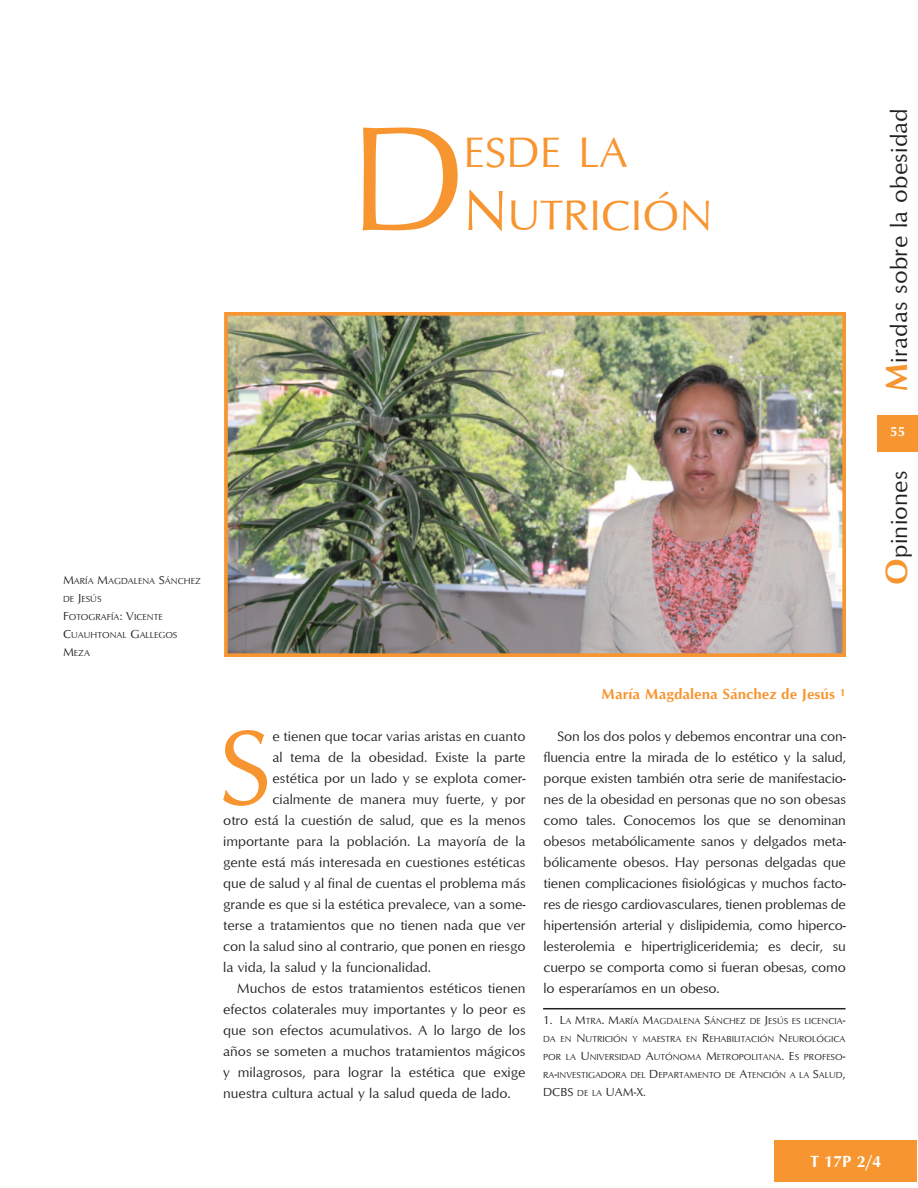
<style>
.page{position:relative;width:918px;height:1188px;background:#fff}
.page>*{position:absolute;margin:0;border:0;box-sizing:border-box;transform-origin:0 0}
.cabeza1_-_CAPITULAR{font:152.55px "Optimum";color:#f79530}
.cuerpoCapitular{font:108.3px "Optimum";color:#f79530}
.cabeza1{font:43.8px "Optimum";color:#f79530}
.t1{font:24px "Optimum";letter-spacing:.01em;color:#231f20}
.t2{font:700 16.5px "Optimum";color:#fff}
.autor{font:700 15px "Optimum";color:#f79530}
.cuerpo_de_texto{font:14.25px/21px "Optimum";letter-spacing:-.005em;color:#231f20;text-align:justify}
.cuerpoCapitular-2{font:14.25px "Optimum";color:#231f20}
.folio{font:700 13.5px "Optimum";color:#fff}
.pie{font:12px "Optimum";color:#231f20}
.pie-2{font:9px/18px "Optimum";color:#231f20;text-align:justify}
.pies_de_foto{font:9px/18px "Optimum";color:#231f20}
.s1{font-size:12px}
.s2{font-size:58.35px}
.s3{font-weight:700;font-size:31.5px;color:#f79530}
.s4{font-size:9px}
</style>
<div class="page">
<div style="left:877px;top:415px;width:41px;height:36px;background:#f79530"></div>
<div style="left:775px;top:1140px;width:142px;height:42px;background:#f79530"></div>
<img style="left:229px;top:317px;width:612px;height:335px">
<div style="left:224px;top:312px;width:622px;height:345px;border:4px solid #f79530"></div>
<hr style="left:543px;top:1008px;width:303px;height:1px;background:#231f20">
<p class="pies_de_foto" style="left:63px;top:572px;width:139px"><span class="s1">M</span>ARÍA <span class="s1">M</span>AGDALENA <span class="s1">S</span>ÁNCHEZ<br>DE <span class="s1">J</span>ESÚS</p>
<p class="pies_de_foto" style="left:63px;top:608px;width:115px"><span class="s1">F</span>OTOGRAFÍA<span class="s1">: V</span>ICENTE<br><span class="s1">C</span>UAUHTONAL <span class="s1">G</span>ALLEGOS<br><span class="s1">M</span>EZA</p>
<p class="cabeza1_-_CAPITULAR" style="left:350px;top:84px;width:97px">D</p>
<p class="cabeza1" style="left:463px;top:125px;width:166px">ESDE LA</p>
<p class="cabeza1" style="left:463px;top:188px;width:251px"><span class="s2">N</span> UTRICIÓN</p>
<h3 class="t1" style="left:884px;top:392px;width:285px;rotate:-90deg"><span class="s3">M</span>iradas sobre la obesidad</h3>
<p class="folio" style="left:890px;top:424px;width:16px">55</p>
<h3 class="t1" style="left:884px;top:585px;width:116px;rotate:-90deg"><span class="s3">O</span>piniones</h3>
<p class="cuerpoCapitular" style="left:218px;top:701px;width:56px">S</p>
<p class="cuerpoCapitular-2" style="left:273px;top:727px;width:255px">e tienen que tocar varias aristas en cuanto</p>
<p class="cuerpoCapitular-2" style="left:273px;top:748px;width:255px">al tema de la obesidad. Existe la parte</p>
<p class="cuerpoCapitular-2" style="left:273px;top:769px;width:255px">estética por un lado y se explota comer-</p>
<p class="cuerpoCapitular-2" style="left:273px;top:790px;width:255px">cialmente de manera muy fuerte, y por</p>
<p class="cuerpoCapitular-2" style="left:223px;top:811px;width:304px">otro está la cuestión de salud, que es la menos</p>
<p class="cuerpoCapitular-2" style="left:223px;top:832px;width:304px">importante para la población. La mayoría de la</p>
<p class="cuerpoCapitular-2" style="left:223px;top:853px;width:304px">gente está más interesada en cuestiones estéticas</p>
<p class="cuerpoCapitular-2" style="left:223px;top:874px;width:304px">que de salud y al final de cuentas el problema más</p>
<p class="cuerpoCapitular-2" style="left:223px;top:895px;width:304px">grande es que si la estética prevalece, van a some-</p>
<p class="cuerpoCapitular-2" style="left:223px;top:916px;width:304px">terse a tratamientos que no tienen nada que ver</p>
<p class="cuerpoCapitular-2" style="left:223px;top:937px;width:304px">con la salud sino al contrario, que ponen en riesgo</p>
<p class="cuerpoCapitular-2" style="left:223px;top:958px;width:209px">la vida, la salud y la funcionalidad.</p>
<p class="cuerpo_de_texto" style="left:223px;top:977px;width:304px;text-indent:14px">Muchos de estos tratamientos estéticos tienen efectos colaterales muy importantes y lo peor es que son efectos acumulativos. A lo largo de los años se someten a muchos tratamientos mágicos y milagrosos, para lograr la estética que exige nuestra cultura actual y la salud queda de lado.</p>
<p class="autor" style="left:601px;top:685px;width:246px">María Magdalena Sánchez de Jesús <sup>1</sup></p>
<p class="cuerpo_de_texto" style="left:544px;top:725px;width:304px;text-indent:14px">Son los dos polos y debemos encontrar una con&shy;fluencia entre la mirada de lo estético y la salud, porque existen también otra serie de manifestacio&shy;nes de la obesidad en personas que no son obesas como tales. Conocemos los que se denominan obesos metabólicamente sanos y delgados meta&shy;bólicamente obesos. Hay personas delgadas que tienen complicaciones fisiológicas y muchos facto&shy;res de riesgo cardiovasculares, tienen problemas de hipertensión arterial y dislipidemia, como hiperco&shy;lesterolemia e hipertrigliceridemia; es decir, su cuerpo se comporta como si fueran obesas, como lo esperaríamos en un obeso.</p>
<p class="pie-2" style="left:543px;top:1012px;width:304px"><span class="s1">1. L</span>A <span class="s1">M</span>TRA<span class="s1">. M</span>ARÍA <span class="s1">M</span>AGDALENA <span class="s1">S</span>ÁNCHEZ DE <span class="s1">J</span>ESÚS ES LICENCIA<span class="s1">-</span>DA EN <span class="s1">N</span> UTRICIÓN Y MAESTRA EN <span class="s1">R</span>EHABILITACIÓN <span class="s1">N</span> EUROLÓGICA POR LA <span class="s1">U</span> NIVERSIDAD <span class="s1">A</span>UTÓNOMA <span class="s1">M</span>ETROPOLITANA<span class="s1">. E</span>S PROFESO<span class="s1">-</span>RA<span class="s1">-</span>INVESTIGADORA DEL <span class="s1">D</span> EPARTAMENTO DE <span class="s1">A</span>TENCIÓN A LA <span class="s1">S</span>ALUD<span class="s1">,</span></p>
<p class="pie" style="left:543px;top:1085px;width:9px">DCB</p>
<p class="pie" style="left:567px;top:1085px;width:80px">S <span class="s4">DE LA</span> UAM-X.</p>
<p class="t2" style="left:811px;top:1152px;width:72px">T 17P 2/4</p>
</div>
